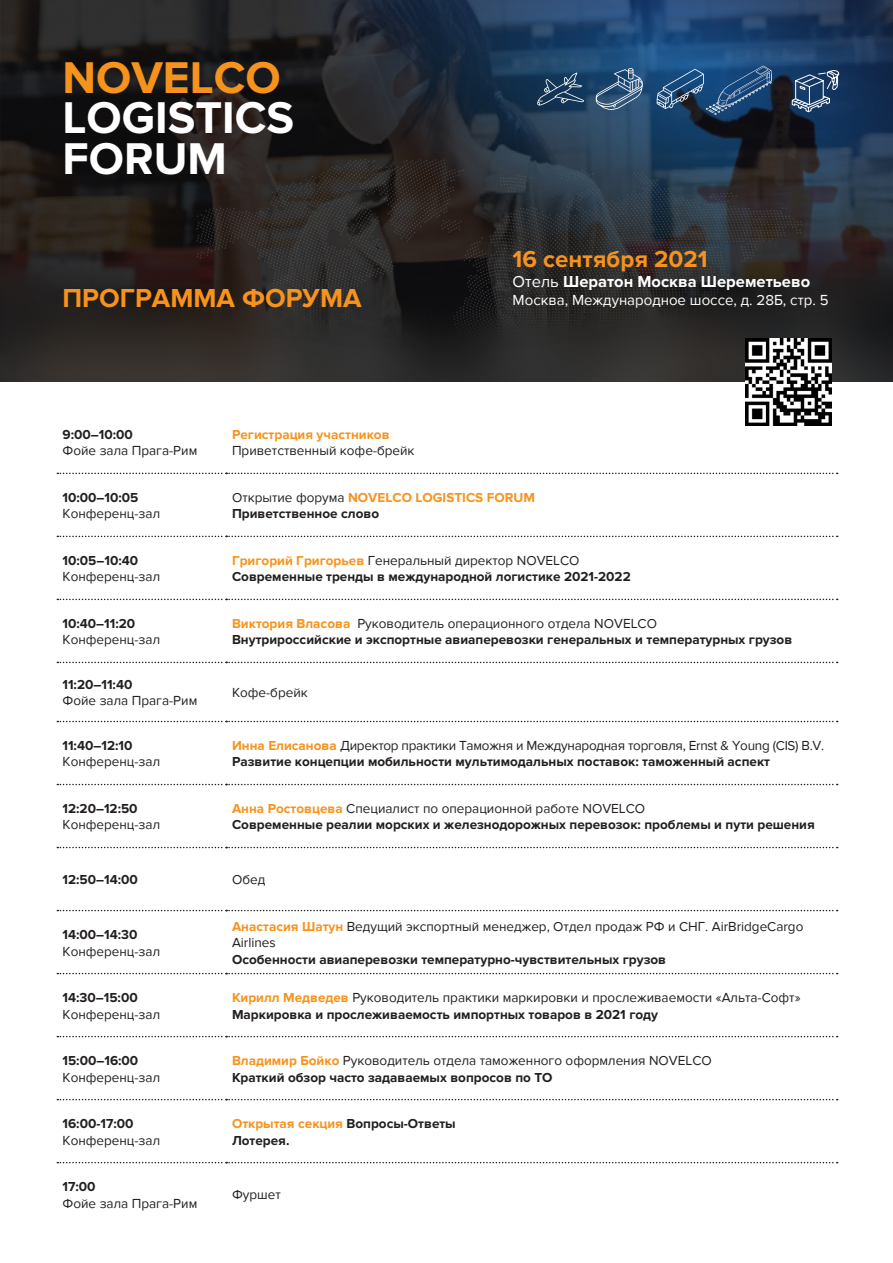
<style>
.page{position:relative;width:893px;height:1263px;background:#fff}
.page>*{position:absolute;margin:0;border:0;box-sizing:border-box;transform-origin:0 0}
.t1{font:700 46.05px "Proxima Nova";color:#fff}
.t2{font:700 46.05px "Proxima Nova";color:#f7931d}
.t3{font:700 27px "Proxima Nova";color:#f7931d}
.t4{font:700 24px "Proxima Nova";color:#f7931d}
.t5{font:700 16.5px "Proxima Nova";color:#fff}
.t6{font:15px "Proxima Nova";color:#fff}
.t7{font:13.5px/16.2px "Proxima Nova";color:#231f20}
.t8{font:700 13.5px "Proxima Nova";color:#231f20}
.t9{font:700 13.5px "Proxima Nova";color:#f7931d}
.t10{font:13.5px "Proxima Nova";letter-spacing:-.02em;color:#231f20}
.s1{font-weight:400}
.s2{font-weight:400;color:#231f20}
.s3{font-weight:700;color:#f7931d}
.s4{color:#231f20}
</style>
<div class="page">
<img style="left:1px;top:0;width:892px;height:382px">
<svg style="left:537px;top:72px;width:47px;height:34px;background:#31506d"></svg>
<svg style="left:596px;top:68px;width:47px;height:42px;background:#46688a"></svg>
<svg style="left:657px;top:66px;width:115px;height:49px;background:#2b537d"></svg>
<svg style="left:791px;top:70px;width:48px;height:43px;background:#415d7f"></svg>
<svg style="left:57px;top:473px;width:781px;height:1px"></svg>
<svg style="left:57px;top:536px;width:781px;height:1px"></svg>
<svg style="left:57px;top:599px;width:781px;height:1px"></svg>
<svg style="left:57px;top:662px;width:781px;height:1px"></svg>
<svg style="left:57px;top:721px;width:781px;height:1px"></svg>
<svg style="left:57px;top:784px;width:781px;height:1px"></svg>
<svg style="left:57px;top:847px;width:781px;height:1px"></svg>
<svg style="left:57px;top:910px;width:781px;height:1px"></svg>
<svg style="left:57px;top:973px;width:781px;height:1px"></svg>
<svg style="left:57px;top:1036px;width:781px;height:1px"></svg>
<svg style="left:57px;top:1099px;width:781px;height:1px"></svg>
<svg style="left:57px;top:1162px;width:781px;height:1px"></svg>
<img style="left:745px;top:339px;width:86px;height:86px">
<p class="t2" style="left:62px;top:51px;width:220px">NOVELCO</p>
<p class="t1" style="left:62px;top:91px;width:233px">LOGISTICS</p>
<p class="t1" style="left:62px;top:132px;width:166px">FORUM</p>
<p class="t3" style="left:62px;top:283px;width:301px">ПРОГРАММА ФОРУМА</p>
<p class="t8" style="left:63px;top:427px;width:72px">9:00–10:00</p>
<p class="t7" style="left:63px;top:443px;width:136px">Фойе зала Прага-Рим</p>
<p class="t9" style="left:232px;top:427px;width:159px">Регистрация участников</p>
<p class="t7" style="left:232px;top:443px;width:184px">Приветственный кофе-брейк</p>
<p class="t4" style="left:513px;top:246px;width:197px">16 cентября 2021</p>
<p class="t5" style="left:513px;top:272px;width:299px"><span class="s1">Отель</span> Шератон Москва Шереметьево</p>
<p class="t6" style="left:513px;top:292px;width:317px">Москва, Международное шоссе, д. 28Б, стр. 5</p>
<p class="t8" style="left:63px;top:490px;width:77px">10:00–10:05</p>
<p class="t7" style="left:63px;top:506px;width:99px">Конференц-зал</p>
<p class="t9" style="left:232px;top:490px;width:304px"><span class="s2">Открытие форума</span> NOVELCO LOGISTICS FORUM</p>
<p class="t8" style="left:232px;top:506px;width:149px">Приветственное слово</p>
<p class="t8" style="left:63px;top:553px;width:77px">10:05–10:40</p>
<p class="t7" style="left:63px;top:569px;width:99px">Конференц-зал</p>
<p class="t7" style="left:232px;top:553px;width:349px"><span class="s3">Григорий Григорьев</span> Генеральный директор NOVELCO</p>
<p class="t8" style="left:232px;top:569px;width:400px">Современные тренды в международной логистике 2021-2022</p>
<p class="t8" style="left:63px;top:616px;width:74px">10:40–11:20</p>
<p class="t7" style="left:63px;top:632px;width:99px">Конференц-зал</p>
<p class="t7" style="left:232px;top:616px;width:426px"><span class="s3">Виктория Власова</span> Руководитель операционного отдела NOVELCO</p>
<p class="t8" style="left:232px;top:632px;width:562px">Внутрироссийские и экспортные авиаперевозки генеральных и температурных грузов</p>
<p class="t8" style="left:63px;top:677px;width:71px">11:20–11:40</p>
<p class="t7" style="left:63px;top:693px;width:136px">Фойе зала Прага-Рим</p>
<p class="t7" style="left:232px;top:685px;width:77px">Кофе-брейк</p>
<p class="t8" style="left:63px;top:738px;width:71px">11:40–12:10</p>
<p class="t7" style="left:63px;top:754px;width:99px">Конференц-зал</p>
<p class="t10" style="left:232px;top:738px;width:594px"><span class="s3">Инна Елисанова</span> Директор практики Таможня и Международная торговля, Ernst &amp; Young (CIS) B.V.</p>
<p class="t8" style="left:232px;top:754px;width:539px">Развитие концепции мобильности мультимодальных поставок: таможенный аспект</p>
<p class="t8" style="left:63px;top:801px;width:77px">12:20–12:50</p>
<p class="t7" style="left:63px;top:817px;width:99px">Конференц-зал</p>
<p class="t7" style="left:232px;top:801px;width:415px"><span class="s3">Анна Ростовцева</span> Специалист по операционной работе NOVELCO</p>
<p class="t8" style="left:232px;top:817px;width:584px">Современные реалии морских и железнодорожных перевозок: проблемы и пути решения</p>
<p class="t8" style="left:63px;top:872px;width:77px">12:50–14:00</p>
<p class="t7" style="left:232px;top:872px;width:35px">Обед</p>
<p class="t8" style="left:63px;top:927px;width:77px">14:00–14:30</p>
<p class="t7" style="left:63px;top:943px;width:99px">Конференц-зал</p>
<p class="t8" style="left:63px;top:990px;width:77px">14:30–15:00</p>
<p class="t7" style="left:63px;top:1006px;width:99px">Конференц-зал</p>
<p class="t8" style="left:63px;top:1053px;width:77px">15:00–16:00</p>
<p class="t7" style="left:63px;top:1069px;width:99px">Конференц-зал</p>
<p class="t8" style="left:63px;top:1116px;width:72px">16:00-17:00</p>
<p class="t7" style="left:63px;top:1132px;width:99px">Конференц-зал</p>
<p class="t8" style="left:63px;top:1179px;width:35px">17:00</p>
<p class="t7" style="left:63px;top:1195px;width:136px">Фойе зала Прага-Рим</p>
<p class="t7" style="left:232px;top:919px;width:573px"><span class="s3">Анастасия Шатун</span> Ведущий экспортный менеджер, Отдел продаж РФ и СНГ. AirBridgeCargo<br>Airlines</p>
<p class="t8" style="left:232px;top:951px;width:436px">Особенности авиаперевозки температурно-чувствительных грузов</p>
<p class="t7" style="left:232px;top:990px;width:570px"><span class="s3">Кирилл Медведев</span> Руководитель практики маркировки и прослеживаемости «Альта-Софт»</p>
<p class="t8" style="left:232px;top:1006px;width:427px">Маркировка и прослеживаемость импортных товаров в 2021 году</p>
<p class="t7" style="left:232px;top:1053px;width:481px"><span class="s3">Владимир Бойко</span> Руководитель отдела таможенного оформления NOVELCO</p>
<p class="t8" style="left:232px;top:1069px;width:322px">Краткий обзор часто задаваемых вопросов по ТО</p>
<p class="t9" style="left:232px;top:1116px;width:225px">Открытая секция <span class="s4">Вопросы-Ответы</span></p>
<p class="t8" style="left:232px;top:1132px;width:59px">Лотерея.</p>
<p class="t7" style="left:232px;top:1187px;width:50px">Фуршет</p>
</div>
